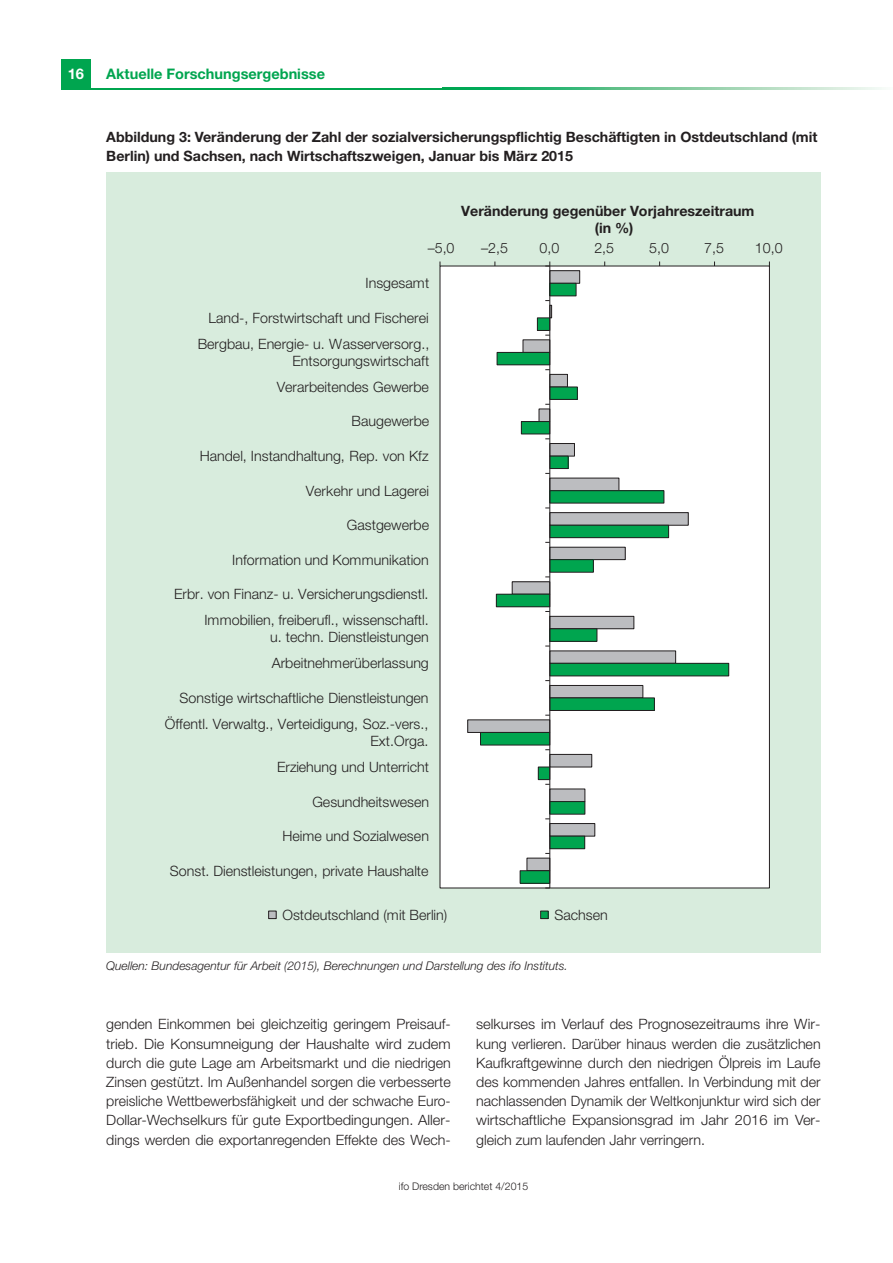
<style>
.page{position:relative;width:893px;height:1263px;background:#fff}
.page>*{position:absolute;margin:0;border:0;box-sizing:border-box;transform-origin:0 0}
.t1{font:700 14.7px "Helvetica Neue";color:#fff}
.t2{font:700 14.55px "Helvetica Neue";color:#00a54f}
.t3{font:300 14.25px/19.2px "Helvetica Neue";color:#231f20;text-align:right}
.t4{font:700 14.25px/18.8px "Helvetica Neue";color:#231f20}
.t5{font:italic 300 12px "Helvetica Neue";color:#231f20}
.t6{font:300 10.5px "Helvetica Neue";color:#231f20}
</style>
<div class="page">
<div style="left:61px;top:60px;width:30px;height:29px;background:#00a54f"></div>
<hr style="left:61px;top:88px;width:382px;height:1px;background:#00a54f">
<svg style="left:443px;top:88px;width:439px;height:1px"></svg>
<div style="left:106px;top:172px;width:715px;height:781px;background:#d8ecdd"></div>
<div style="left:440px;top:266px;width:329px;height:622px;background:#fff"></div>
<div style="left:550px;top:271px;width:30px;height:12px;background:#bcbdc0"></div>
<div style="left:549px;top:270px;width:31px;height:14px;border:1px solid #231f20"></div>
<div style="left:523px;top:340px;width:27px;height:12px;background:#bcbdc0"></div>
<div style="left:550px;top:374px;width:17px;height:13px;background:#bcbdc0"></div>
<div style="left:549px;top:374px;width:19px;height:13px;border:1px solid #231f20"></div>
<div style="left:539px;top:409px;width:11px;height:13px;background:#bcbdc0"></div>
<div style="left:550px;top:443px;width:24px;height:13px;background:#bcbdc0"></div>
<div style="left:549px;top:443px;width:26px;height:13px;border:1px solid #231f20"></div>
<div style="left:550px;top:478px;width:69px;height:13px;background:#bcbdc0"></div>
<div style="left:550px;top:513px;width:138px;height:12px;background:#bcbdc0"></div>
<div style="left:549px;top:512px;width:140px;height:14px;border:1px solid #231f20"></div>
<div style="left:550px;top:547px;width:75px;height:13px;background:#bcbdc0"></div>
<div style="left:549px;top:547px;width:77px;height:13px;border:1px solid #231f20"></div>
<div style="left:512px;top:582px;width:38px;height:12px;background:#bcbdc0"></div>
<div style="left:512px;top:581px;width:38px;height:13px;border:1px solid #231f20"></div>
<div style="left:550px;top:616px;width:84px;height:13px;background:#bcbdc0"></div>
<div style="left:549px;top:616px;width:85px;height:13px;border:1px solid #231f20"></div>
<div style="left:550px;top:651px;width:126px;height:12px;background:#bcbdc0"></div>
<div style="left:550px;top:685px;width:93px;height:13px;background:#bcbdc0"></div>
<div style="left:549px;top:685px;width:94px;height:13px;border:1px solid #231f20"></div>
<div style="left:468px;top:720px;width:82px;height:12px;background:#bcbdc0"></div>
<div style="left:550px;top:754px;width:42px;height:13px;background:#bcbdc0"></div>
<div style="left:549px;top:754px;width:43px;height:13px;border:1px solid #231f20"></div>
<div style="left:550px;top:789px;width:35px;height:12px;background:#bcbdc0"></div>
<div style="left:550px;top:823px;width:45px;height:13px;background:#bcbdc0"></div>
<div style="left:549px;top:823px;width:46px;height:13px;border:1px solid #231f20"></div>
<div style="left:527px;top:858px;width:23px;height:13px;background:#bcbdc0"></div>
<div style="left:550px;top:283px;width:26px;height:13px;background:#00a54f"></div>
<div style="left:549px;top:283px;width:27px;height:13px;border:1px solid #231f20"></div>
<div style="left:537px;top:318px;width:13px;height:12px;background:#00a54f"></div>
<div style="left:537px;top:317px;width:13px;height:14px;border:1px solid #231f20"></div>
<div style="left:497px;top:352px;width:53px;height:13px;background:#00a54f"></div>
<div style="left:497px;top:352px;width:53px;height:13px;border:1px solid #231f20"></div>
<div style="left:550px;top:387px;width:27px;height:12px;background:#00a54f"></div>
<div style="left:549px;top:387px;width:29px;height:13px;border:1px solid #231f20"></div>
<div style="left:521px;top:422px;width:29px;height:12px;background:#00a54f"></div>
<div style="left:521px;top:421px;width:29px;height:13px;border:1px solid #231f20"></div>
<div style="left:550px;top:456px;width:18px;height:12px;background:#00a54f"></div>
<div style="left:549px;top:456px;width:20px;height:13px;border:1px solid #231f20"></div>
<div style="left:550px;top:491px;width:114px;height:12px;background:#00a54f"></div>
<div style="left:549px;top:490px;width:115px;height:13px;border:1px solid #231f20"></div>
<div style="left:550px;top:525px;width:119px;height:13px;background:#00a54f"></div>
<div style="left:549px;top:525px;width:120px;height:13px;border:1px solid #231f20"></div>
<div style="left:550px;top:560px;width:43px;height:12px;background:#00a54f"></div>
<div style="left:549px;top:559px;width:45px;height:14px;border:1px solid #231f20"></div>
<div style="left:496px;top:594px;width:54px;height:13px;background:#00a54f"></div>
<div style="left:496px;top:594px;width:54px;height:13px;border:1px solid #231f20"></div>
<div style="left:550px;top:629px;width:47px;height:12px;background:#00a54f"></div>
<div style="left:549px;top:628px;width:48px;height:14px;border:1px solid #231f20"></div>
<div style="left:550px;top:663px;width:179px;height:13px;background:#00a54f"></div>
<div style="left:549px;top:663px;width:180px;height:13px;border:1px solid #231f20"></div>
<div style="left:550px;top:698px;width:104px;height:12px;background:#00a54f"></div>
<div style="left:549px;top:697px;width:106px;height:14px;border:1px solid #231f20"></div>
<div style="left:480px;top:732px;width:70px;height:13px;background:#00a54f"></div>
<div style="left:480px;top:732px;width:70px;height:13px;border:1px solid #231f20"></div>
<div style="left:538px;top:767px;width:12px;height:13px;background:#00a54f"></div>
<div style="left:538px;top:767px;width:12px;height:13px;border:1px solid #231f20"></div>
<div style="left:550px;top:801px;width:35px;height:13px;background:#00a54f"></div>
<div style="left:549px;top:801px;width:36px;height:13px;border:1px solid #231f20"></div>
<div style="left:550px;top:836px;width:35px;height:13px;background:#00a54f"></div>
<div style="left:549px;top:836px;width:36px;height:13px;border:1px solid #231f20"></div>
<div style="left:520px;top:871px;width:30px;height:12px;background:#00a54f"></div>
<div style="left:520px;top:870px;width:30px;height:14px;border:1px solid #231f20"></div>
<hr style="left:549px;top:266px;width:1px;height:622px;background:#231f20">
<svg style="left:545px;top:261px;width:5px;height:6px"></svg>
<svg style="left:545px;top:300px;width:7px;height:18px"></svg>
<div style="left:269px;top:911px;width:7px;height:8px;background:#bcbdc0"></div>
<div style="left:268px;top:911px;width:9px;height:8px;border:1px solid #231f20"></div>
<div style="left:541px;top:911px;width:7px;height:8px;background:#00a54f"></div>
<div style="left:540px;top:911px;width:9px;height:8px;border:1px solid #231f20"></div>
<p class="t1" style="left:68px;top:68px;width:18px">16</p>
<p class="t2" style="left:106px;top:68px;width:220px">Aktuelle Forschungsergebnisse</p>
<p class="t4" style="left:106px;top:129px;width:713px">Abbildung 3: Veränderung der Zahl der sozialversicherungspflichtig Beschäftigten in Ostdeutschland (mit<br>Berlin) und Sachsen, nach Wirtschaftszweigen, Januar bis März 2015</p>
<p class="t4" style="left:595px;top:204px;width:161px;line-height:17.2px;text-indent:-134px">Veränderung gegenüber Vorjahreszeitraum (in %)</p>
<p class="t3" style="left:428px;top:239px;width:28px">–5,0</p>
<p class="t3" style="left:481px;top:239px;width:28px">–2,5</p>
<p class="t3" style="left:539px;top:239px;width:21px">0,0</p>
<p class="t3" style="left:594px;top:239px;width:21px">2,5</p>
<p class="t3" style="left:649px;top:239px;width:21px">5,0</p>
<p class="t3" style="left:704px;top:239px;width:21px">7,5</p>
<p class="t3" style="left:755px;top:239px;width:29px">10,0</p>
<p class="t3" style="left:366px;top:275px;width:65px">Insgesamt</p>
<p class="t3" style="left:198px;top:306px;width:233px;line-height:26px">Land-, Forstwirtschaft und Fischerei<br>Bergbau, Energie- u. Wasserversorg.,</p>
<p class="t3" style="left:277px;top:349px;width:154px;line-height:26.1px">Entsorgungswirtschaft<br>Verarbeitendes Gewerbe</p>
<p class="t3" style="left:352px;top:413px;width:79px">Baugewerbe</p>
<p class="t3" style="left:200px;top:448px;width:230px">Handel, Instandhaltung, Rep. von Kfz</p>
<p class="t3" style="left:306px;top:482px;width:125px">Verkehr und Lagerei</p>
<p class="t3" style="left:347px;top:517px;width:84px">Gastgewerbe</p>
<p class="t3" style="left:232px;top:551px;width:198px">Information und Kommunikation</p>
<p class="t3" style="left:174px;top:582px;width:256px;line-height:26px">Erbr. von Finanz- u. Versicherungsdienstl.<br>Immobilien, freiberufl., wissenschaftl.</p>
<p class="t3" style="left:270px;top:625px;width:160px;line-height:26.1px;text-align:left">u. techn. Dienstleistungen<br>Arbeitnehmerüberlassung</p>
<p class="t3" style="left:165px;top:686px;width:265px;line-height:26px">Sonstige wirtschaftliche Dienstleistungen<br>Öffentl. Verwaltg., Verteidigung, Soz.-vers.,</p>
<p class="t3" style="left:277px;top:729px;width:153px;line-height:26.1px">Ext.Orga.<br>Erziehung und Unterricht</p>
<p class="t3" style="left:312px;top:793px;width:118px">Gesundheitswesen</p>
<p class="t3" style="left:282px;top:828px;width:148px">Heime und Sozialwesen</p>
<p class="t3" style="left:170px;top:862px;width:260px">Sonst. Dienstleistungen, private Haushalte</p>
<p class="t3" style="left:282px;top:907px;width:166px">Ostdeutschland (mit Berlin)</p>
<p class="t3" style="left:554px;top:907px;width:55px">Sachsen</p>
<p class="t5" style="left:106px;top:961px;width:463px">Quellen: Bundesagentur für Arbeit (2015), Berechnungen und Darstellung des ifo Instituts.</p>
<p class="t3" style="left:106px;top:1016px;width:346px;text-align:justify">genden Einkommen bei gleichzeitig geringem Preisauf&shy;trieb. Die Konsumneigung der Haushalte wird zudem durch die gute Lage am Arbeitsmarkt und die niedrigen Zinsen gestützt. Im Außenhandel sorgen die verbesserte preisliche Wettbewerbsfähigkeit und der schwache Euro-Dollar-Wechselkurs für gute Exportbedingungen. Aller&shy;dings werden die exportanregenden Effekte des Wech-</p>
<p class="t3" style="left:476px;top:1016px;width:346px;text-align:justify">selkurses im Verlauf des Prognosezeitraums ihre Wir&shy;kung verlieren. Darüber hinaus werden die zusätzlichen Kaufkraftgewinne durch den niedrigen Ölpreis im Laufe des kommenden Jahres entfallen. In Verbindung mit der nachlassenden Dynamik der Weltkonjunktur wird sich der wirtschaftliche Expansionsgrad im Jahr 2016 im Ver&shy;gleich zum laufenden Jahr verringern.</p>
<p class="t6" style="left:399px;top:1182px;width:131px">ifo Dresden berichtet 4/2015</p>
</div>
